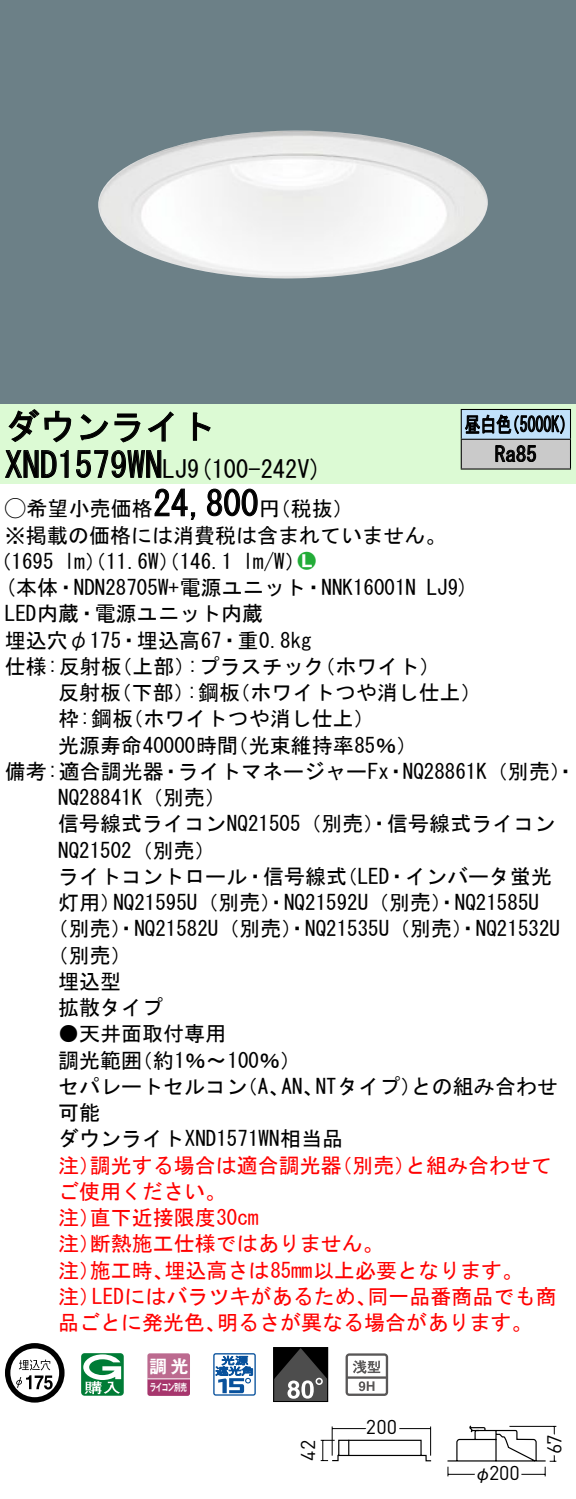
<style>
.page{position:relative;width:576px;height:1499px;background:#fff}
.page>*{position:absolute;margin:0;border:0;box-sizing:border-box;transform-origin:0 0}
.t1{font:35px "MS Gothic";color:#000}
.t2{font:24.5px "MS Gothic";color:#000}
.t3{font:21px/26.2px "MS Gothic";color:#000}
.t4{font:21px/26.2px "MS Gothic";color:#f00}
.t5{font:21px/29.8px "MS Gothic";color:#000;scale:.75 1}
.t6{font:21px "Ford Classification 1";color:#23ac38}
.t7{font:19.95px "DINOT";color:#000}
.t8{font:17.5px "Gothic MB101 Pro De Bold 90 pv RKSJ H";color:#fff}
.t9{font:17.5px "Gothic BBB Pro Medium 90 pv RKSJ H";color:#000}
.t10{font:10.15px "Gothic MB101 Pro De Bold 90 pv RKSJ H";letter-spacing:-.05em;color:#fff;scale:.65 1}
.s1{font-size:24.5px}
.s2{font-family:"Ford Classification 1"}
.s3{color:#fff}
</style>
<div class="page">
<div style="left:0;top:0;width:575px;height:404px;background:#6c8087"></div>
<img style="left:98px;top:131px;width:390px;height:148px">
<div style="left:0;top:404px;width:575px;height:79px;background:#dcfad4"></div>
<svg style="left:8px;top:409px;width:64px;height:34px"></svg>
<svg style="left:80px;top:413px;width:60px;height:30px"></svg>
<svg style="left:147px;top:411px;width:26px;height:31px"></svg>
<svg style="left:192px;top:412px;width:19px;height:29px"></svg>
<svg style="left:5px;top:450px;width:64px;height:28px"></svg>
<svg style="left:76px;top:450px;width:86px;height:28px"></svg>
<svg style="left:154px;top:488px;width:42px;height:32px"></svg>
<svg style="left:207px;top:488px;width:51px;height:29px"></svg>
<svg style="left:5px;top:1343px;width:59px;height:59px"></svg>
<svg style="left:81px;top:1353px;width:43px;height:42px"></svg>
<svg style="left:147px;top:1353px;width:43px;height:43px;background:#b55a85"></svg>
<hr style="left:147px;top:1378px;width:43px;height:1px;background:#fff">
<svg style="left:213px;top:1353px;width:43px;height:42px"></svg>
<div style="left:273px;top:1347px;width:55px;height:55px;border:1px solid #000"></div>
<svg style="left:273px;top:1348px;width:54px;height:53px;background:#484848"></svg>
<svg style="left:345px;top:1353px;width:43px;height:43px"></svg>
<div style="left:461px;top:409px;width:109px;height:30px;background:#c1e1fa"></div>
<div style="left:461px;top:439px;width:109px;height:30px;background:#cacaca"></div>
<hr style="left:460px;top:409px;width:110px;height:1px;background:#000">
<hr style="left:569px;top:410px;width:2px;height:29px;background:#000">
<hr style="left:460px;top:439px;width:110px;height:1px;background:#000">
<hr style="left:569px;top:440px;width:2px;height:28px;background:#000">
<hr style="left:460px;top:468px;width:110px;height:2px;background:#000">
<svg style="left:460px;top:410px;width:104px;height:58px"></svg>
<svg style="left:447px;top:1425px;width:110px;height:52px"></svg>
<svg style="left:320px;top:1426px;width:112px;height:36px"></svg>
<h1 class="t1" style="left:5px;top:409px;width:212px">ダウンライト</h1>
<p class="t2" style="left:187px;top:456px;width:136px">(9 100-242 (V</p>
<h1 class="t1" style="left:5px;top:447px;width:184px">XND1579WN<span class="s1">LJ</span></h1>
<h1 class="t1" style="left:153px;top:486px;width:106px">24,800</h1>
<p class="t3" style="left:5px;top:495px;width:442px"><span class="s2">A</span>希望小売価格<br>※掲載の価格には消費税は含まれていません。</p>
<p class="t6" style="left:298px;top:550px;width:19px">2<span class="s3">7</span></p>
<p class="t3" style="left:259px;top:495px;width:96px">（円税抜(</p>
<p class="t3" style="left:243px;top:548px;width:64px">l m (W/</p>
<p class="t3" style="left:-9px;top:548px;width:65px">（1695</p>
<p class="t3" style="left:64px;top:548px;width:169px">lm）（11.6 ）（W 146.1</p>
<p class="t5" style="left:494px;top:409px;width:57px;text-indent:-30px">昼白色<br>Ra85</p>
<p class="t5" style="left:504px;top:409px;width:96px">（5000 (K</p>
<p class="t3" style="left:5px;top:574px;width:412px">(本体・NDN28705 +W 電源ユニット・NNK16001N</p>
<p class="t3" style="left:5px;top:600px;width:259px">LED内蔵・電源ユニット内蔵</p>
<p class="t3" style="left:5px;top:627px;width:308px">埋込穴φ175・埋込高67・重0.8kg</p>
<p class="t3" style="left:314px;top:653px;width:127px">（ホワイト(</p>
<p class="t3" style="left:426px;top:574px;width:44px">LJ (9</p>
<p class="t3" style="left:187px;top:653px;width:139px">:プラスチック</p>
<p class="t3" style="left:5px;top:653px;width:118px">仕様:反射板</p>
<p class="t3" style="left:111px;top:653px;width:85px">（上部）</p>
<p class="t3" style="left:58px;top:679px;width:64px">反射板</p>
<p class="t3" style="left:111px;top:679px;width:85px">（下部）</p>
<p class="t3" style="left:187px;top:679px;width:55px">:鋼板</p>
<p class="t3" style="left:229px;top:679px;width:253px">（ホワイトつや消し仕上(</p>
<p class="t3" style="left:58px;top:705px;width:76px">枠:鋼板</p>
<p class="t3" style="left:122px;top:705px;width:253px">（ホワイトつや消し仕上(</p>
<p class="t3" style="left:58px;top:732px;width:181px">光源寿命40000時間</p>
<p class="t3" style="left:227px;top:732px;width:191px">（光束維持率85％(</p>
<p class="t3" style="left:178px;top:758px;width:212px">ライトマネージャーFx</p>
<p class="t3" style="left:5px;top:758px;width:160px">備考:適合調光器</p>
<p class="t3" style="left:58px;top:784px;width:169px">NQ28841 （K 別売(</p>
<p class="t3" style="left:58px;top:810px;width:498px">信号線式ライコンNQ21505（別売）・信号線式ライコン</p>
<p class="t3" style="left:58px;top:837px;width:159px">NQ21502（別売(</p>
<p class="t3" style="left:336px;top:863px;width:217px">（LED・インバータ蛍光</p>
<p class="t3" style="left:402px;top:758px;width:175px">NQ28861 （K 別売・(</p>
<p class="t3" style="left:160px;top:758px;width:23px">・</p>
<p class="t3" style="left:385px;top:758px;width:22px">・</p>
<p class="t3" style="left:113px;top:863px;width:427px;text-indent:-55px">ライトコントロール・信号線式<br>NQ21595 （U 別売）・NQ21592 （U 別売）・NQ21585U</p>
<p class="t3" style="left:58px;top:889px;width:64px">灯用）</p>
<p class="t3" style="left:48px;top:915px;width:513px">（別売）・NQ21582 （U 別売）・NQ21535 （U 別売）・NQ21532U</p>
<p class="t3" style="left:48px;top:942px;width:86px">（別売(</p>
<p class="t3" style="left:58px;top:968px;width:65px">埋込型</p>
<p class="t3" style="left:58px;top:994px;width:106px">拡散タイプ</p>
<p class="t3" style="left:132px;top:1020px;width:171px;text-indent:-74px">●天井面取付専用<br>（約1％〜100％(</p>
<p class="t3" style="left:58px;top:1047px;width:85px">調光範囲</p>
<p class="t3" style="left:315px;top:1073px;width:107px">NTタイプ）</p>
<p class="t3" style="left:411px;top:1073px;width:148px">との組み合わせ</p>
<p class="t3" style="left:58px;top:1073px;width:286px">セパレートセルコン<br>可能<br>ダウンライトXND1571WN相当品</p>
<p class="t3" style="left:237px;top:1073px;width:54px">（、A</p>
<p class="t3" style="left:281px;top:1073px;width:43px">AN、</p>
<p class="t4" style="left:90px;top:1152px;width:253px">調光する場合は適合調光器</p>
<p class="t4" style="left:331px;top:1152px;width:85px">（別売）</p>
<p class="t4" style="left:405px;top:1152px;width:148px">と組み合わせて</p>
<p class="t4" style="left:58px;top:1152px;width:43px">注）</p>
<p class="t4" style="left:58px;top:1178px;width:169px">ご使用ください。</p>
<p class="t4" style="left:90px;top:1204px;width:170px">直下近接限度30cm</p>
<p class="t4" style="left:90px;top:1204px;width:295px;text-indent:-32px">注）<br>断熱施工仕様ではありません。</p>
<p class="t4" style="left:58px;top:1230px;width:43px">注）</p>
<p class="t4" style="left:164px;top:1257px;width:360px">埋込高さは85mm以上必要となります。</p>
<p class="t4" style="left:90px;top:1257px;width:85px">施工時、</p>
<p class="t4" style="left:58px;top:1257px;width:43px">注）</p>
<p class="t4" style="left:92px;top:1283px;width:286px">LEDにはバラツキがあるため、</p>
<p class="t4" style="left:367px;top:1283px;width:190px">同一品番商品でも商</p>
<p class="t4" style="left:58px;top:1283px;width:43px">注）</p>
<p class="t4" style="left:58px;top:1309px;width:169px">品ごとに発光色、</p>
<p class="t4" style="left:217px;top:1309px;width:317px">明るさが異なる場合があります。</p>
<p class="t8" style="left:149px;top:1351px;width:41px">調光</p>
<p class="t10" style="left:150px;top:1379px;width:59px">ライコン別売</p>
<p class="t7" style="left:294px;top:1460px;width:22px;rotate:-90deg">42</p>
<p class="t7" style="left:366px;top:1413px;width:33px">200</p>
<p class="t7" style="left:489px;top:1459px;width:32px">200</p>
<p class="t9" style="left:474px;top:1459px;width:19px">φ</p>
<p class="t7" style="left:540px;top:1453px;width:20px;rotate:-90deg">67</p>
</div>
